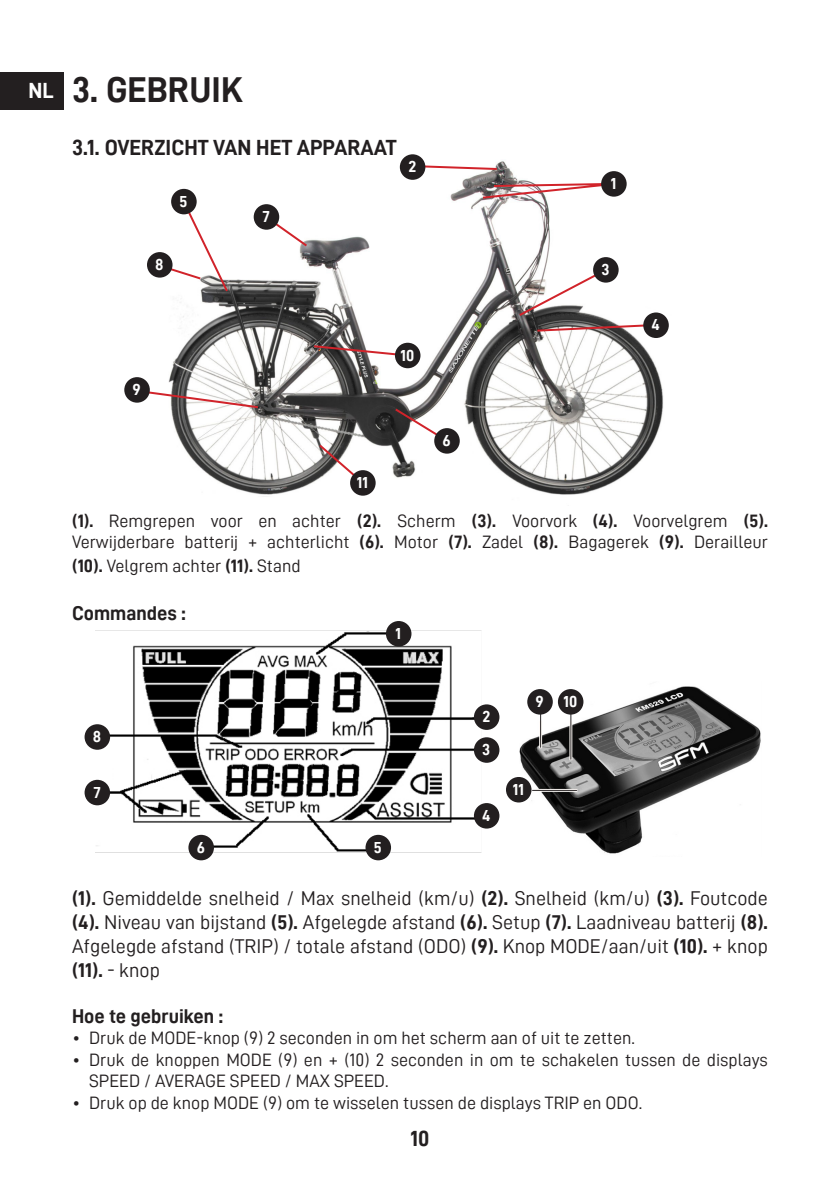
<style>
.page{position:relative;width:840px;height:1191px;background:#fff}
.page>*{position:absolute;margin:0;border:0;box-sizing:border-box;transform-origin:0 0}
.Titre{font:36px "D DIN Bold";color:#231f20}
.t1{font:22px "D DIN Bold";color:#231f20}
.t2{font:20px/24px "D DIN";color:#231f20;text-align:justify}
.t3{font:20px "D DIN Bold";color:#231f20}
.t4{font:18px/21.6px "D DIN";color:#231f20}
.t5{font:16px "D DIN Bold";color:#fff}
.s1{font-size:22px;color:#fff}
.s2{font-family:"D DIN Bold"}
</style>
<div class="page">
<div style="left:0;top:72px;width:64px;height:37px;background:#231f20"></div>
<img style="left:168px;top:160px;width:501px;height:337px">
<img style="left:95px;top:627px;width:397px;height:230px">
<img style="left:519px;top:686px;width:241px;height:168px">
<svg style="left:480px;top:181px;width:179px;height:19px"></svg>
<div style="left:600px;top:171px;width:26px;height:26px;background:#231f20;border-radius:50%"></div>
<div style="left:592px;top:257px;width:26px;height:26px;background:#231f20;border-radius:50%"></div>
<svg style="left:517px;top:267px;width:140px;height:66px"></svg>
<div style="left:643px;top:312px;width:25px;height:26px;background:#231f20;border-radius:50%"></div>
<svg style="left:393px;top:407px;width:56px;height:36px"></svg>
<svg style="left:264px;top:215px;width:45px;height:33px"></svg>
<svg style="left:425px;top:164px;width:73px;height:7px"></svg>
<svg style="left:163px;top:199px;width:66px;height:95px"></svg>
<svg style="left:148px;top:389px;width:112px;height:20px"></svg>
<svg style="left:317px;top:443px;width:48px;height:43px"></svg>
<div style="left:434px;top:428px;width:25px;height:25px;background:#231f20;border-radius:50%"></div>
<div style="left:253px;top:204px;width:26px;height:26px;background:#231f20;border-radius:50%"></div>
<div style="left:171px;top:189px;width:25px;height:25px;background:#231f20;border-radius:50%"></div>
<div style="left:399px;top:154px;width:26px;height:26px;background:#231f20;border-radius:50%"></div>
<div style="left:147px;top:252px;width:25px;height:26px;background:#231f20;border-radius:50%"></div>
<div style="left:124px;top:377px;width:26px;height:26px;background:#231f20;border-radius:50%"></div>
<div style="left:350px;top:470px;width:25px;height:25px;background:#231f20;border-radius:50%"></div>
<svg style="left:312px;top:344px;width:90px;height:14px"></svg>
<div style="left:395px;top:343px;width:25px;height:25px;background:#231f20;border-radius:50%"></div>
<div style="left:386px;top:621px;width:25px;height:25px;background:#231f20;border-radius:50%"></div>
<div style="left:527px;top:689px;width:25px;height:25px;background:#231f20;border-radius:50%"></div>
<div style="left:557px;top:689px;width:26px;height:25px;background:#231f20;border-radius:50%"></div>
<div style="left:505px;top:777px;width:26px;height:25px;background:#231f20;border-radius:50%"></div>
<div style="left:473px;top:704px;width:26px;height:26px;background:#231f20;border-radius:50%"></div>
<div style="left:473px;top:737px;width:26px;height:26px;background:#231f20;border-radius:50%"></div>
<div style="left:473px;top:803px;width:26px;height:25px;background:#231f20;border-radius:50%"></div>
<div style="left:365px;top:835px;width:26px;height:25px;background:#231f20;border-radius:50%"></div>
<div style="left:188px;top:835px;width:26px;height:25px;background:#231f20;border-radius:50%"></div>
<div style="left:84px;top:780px;width:26px;height:25px;background:#231f20;border-radius:50%"></div>
<div style="left:84px;top:724px;width:26px;height:25px;background:#231f20;border-radius:50%"></div>
<p class="Titre" style="left:28px;top:70px;width:216px"><span class="s1">NL</span> 3. GEBRUIK</p>
<p class="t1" style="left:72px;top:135px;width:326px">3.1. OVERZICHT VAN HET APPARAAT</p>
<p class="t5" style="left:179px;top:192px;width:9px">5</p>
<p class="t5" style="left:262px;top:208px;width:9px">7</p>
<p class="t5" style="left:408px;top:158px;width:9px">2</p>
<p class="t5" style="left:155px;top:256px;width:10px">8</p>
<p class="t5" style="left:132px;top:381px;width:10px">9</p>
<p class="t5" style="left:357px;top:474px;width:13px">11</p>
<p class="t5" style="left:400px;top:346px;width:15px">10</p>
<p class="t5" style="left:442px;top:432px;width:10px">6</p>
<p class="t5" style="left:610px;top:175px;width:7px">1</p>
<p class="t5" style="left:601px;top:261px;width:10px">3</p>
<p class="t5" style="left:651px;top:316px;width:10px">4</p>
<p class="t4" style="left:72px;top:509px;width:697px"><span class="s2">(1).</span> Remgrepen voor en achter <span class="s2">(2).</span> Scherm <span class="s2">(3).</span> Voorvork <span class="s2">(4).</span> Voorvelgrem <span class="s2">(5).<br></span>Verwijderbare batterij + achterlicht <span class="s2">(6).</span> Motor <span class="s2">(7).</span> Zadel <span class="s2">(8).</span> Bagagerek <span class="s2">(9).</span> Derailleur</p>
<p class="t4" style="left:72px;top:555px;width:230px"><span class="s2">(10).</span> Velgrem achter <span class="s2">(11).</span> Stand</p>
<p class="t3" style="left:72px;top:602px;width:115px">Commandes :</p>
<p class="t5" style="left:93px;top:728px;width:10px">8</p>
<p class="t5" style="left:93px;top:783px;width:9px">7</p>
<p class="t5" style="left:395px;top:624px;width:7px">1</p>
<p class="t5" style="left:197px;top:838px;width:10px">6</p>
<p class="t5" style="left:374px;top:838px;width:9px">5</p>
<p class="t5" style="left:482px;top:708px;width:9px">2</p>
<p class="t5" style="left:482px;top:741px;width:10px">3</p>
<p class="t5" style="left:482px;top:806px;width:10px">4</p>
<p class="t5" style="left:535px;top:692px;width:10px">9</p>
<p class="t5" style="left:563px;top:692px;width:15px">10</p>
<p class="t5" style="left:512px;top:780px;width:13px">11</p>
<p class="t2" style="left:72px;top:885px;width:697px"><span class="s2">(1).</span> Gemiddelde snelheid / Max snelheid (km/u) <span class="s2">(2).</span> Snelheid (km/u) <span class="s2">(3).</span> Foutcode <span class="s2">(4).</span> Niveau van bijstand <span class="s2">(5).</span> Afgelegde afstand <span class="s2">(6).</span> Setup <span class="s2">(7).</span> Laadniveau batterij <span class="s2">(8).<br></span>Afgelegde afstand (TRIP) / totale afstand (ODO) <span class="s2">(9).</span> Knop MODE/aan/uit <span class="s2">(10).</span> + knop <span class="s2">(11).</span> - knop</p>
<p class="t3" style="left:72px;top:1004px;width:152px">Hoe te gebruiken :</p>
<p class="t4" style="left:72px;top:1026px;width:564px">• Druk de MODE-knop (9) 2 seconden in om het scherm aan of uit te zetten.</p>
<p class="t4" style="left:89px;top:1048px;width:680px;text-indent:-17px">• Druk de knoppen MODE (9) en + (10) 2 seconden in om te schakelen tussen de displays<br>SPEED / AVERAGE SPEED / MAX SPEED.</p>
<p class="t4" style="left:72px;top:1091px;width:571px">• Druk op de knop MODE (9) om te wisselen tussen de displays TRIP en ODO.</p>
<p class="t1" style="left:410px;top:1126px;width:20px">10</p>
</div>
